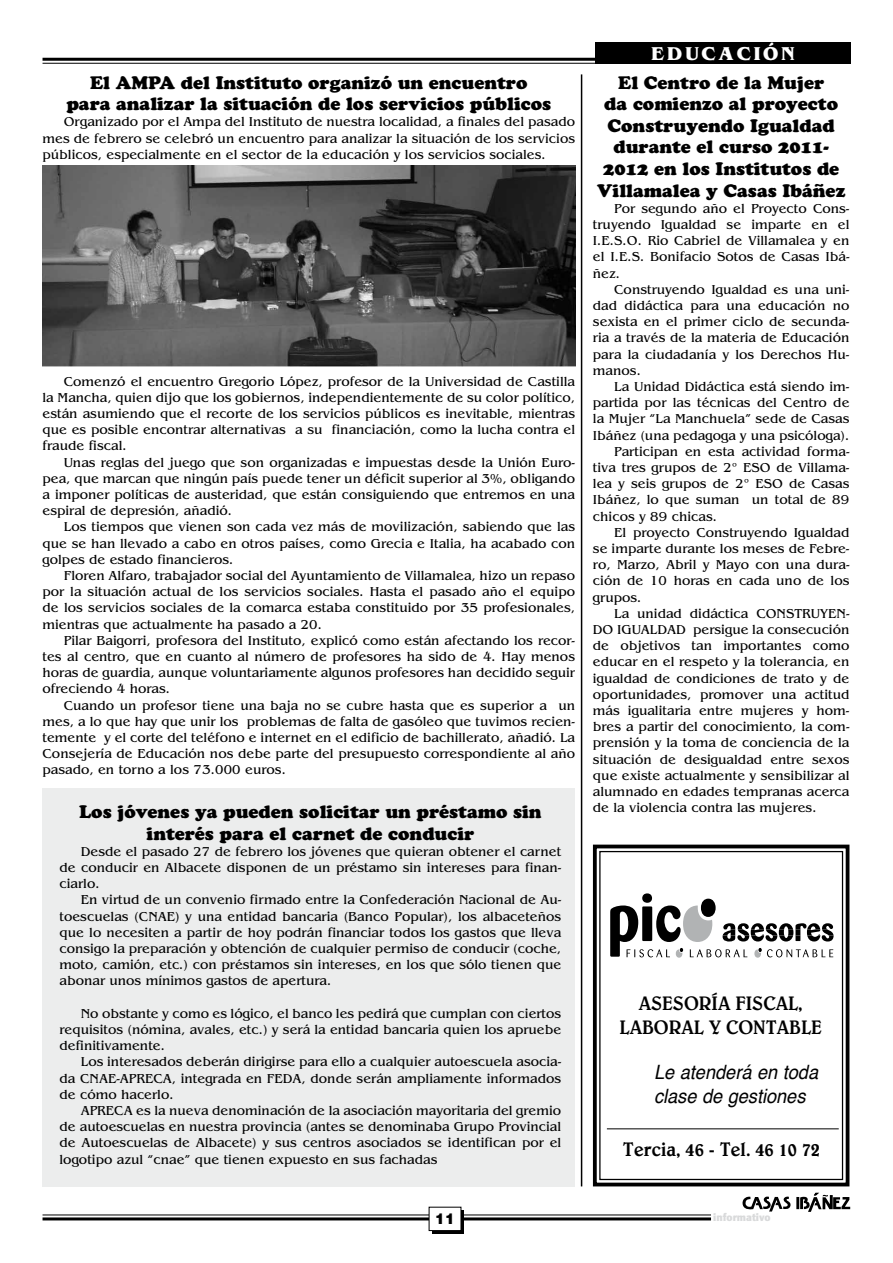
<style>
.page{position:relative;width:893px;height:1263px;background:#fff}
.page>*{position:absolute;margin:0;border:0;box-sizing:border-box;transform-origin:0 0}
.t1{font:500 19.8px/23.7px "Belwe";color:#000;text-align:center;scale:.92 1}
.t2{font:italic 19.8px/23.7px "Helvetica";color:#000;scale:.92 1}
.t3{font:700 19.5px "Benguiat";color:#fff}
.t4{font:900 18px/21.6px "Cooper";color:#000;text-align:center}
.t5{font:900 15px "Helvetica";color:#000}
.t6{font:13.5px/16.2px "Benguiat";color:#000;text-align:justify}
.t7{font:700 10.2px "Formata";color:#d9dadb}
</style>
<div class="page">
<div style="left:43px;top:788px;width:531px;height:398px;background:#eceded"></div>
<hr style="left:43px;top:1214px;width:668px;height:1px;background:#000">
<hr style="left:43px;top:1217px;width:668px;height:3px;background:#000">
<hr style="left:43px;top:58px;width:553px;height:3px;background:#000">
<hr style="left:43px;top:63px;width:553px;height:1px;background:#000">
<div style="left:595px;top:43px;width:255px;height:21px;background:#000"></div>
<div style="left:432px;top:1211px;width:32px;height:23px;background:#000"></div>
<div style="left:429px;top:1207px;width:32px;height:23px;background:#fff"></div>
<div style="left:429px;top:1207px;width:32px;height:24px;border:1px solid #000"></div>
<svg style="left:742px;top:1193px;width:108px;height:19px"></svg>
<img style="left:43px;top:166px;width:532px;height:201px">
<svg style="left:592px;top:844px;width:258px;height:343px"></svg>
<div style="left:599px;top:851px;width:244px;height:329px;border:1px solid #000"></div>
<hr style="left:607px;top:1128px;width:232px;height:1px;background:#000">
<svg style="left:610px;top:893px;width:223px;height:65px"></svg>
<hr style="left:581px;top:74px;width:1px;height:1112px;background:#000">
<h3 class="t4" style="left:66px;top:71px;width:486px">El AMPA del Instituto organizó un encuentro para analizar la situación de los servicios públicos</h3>
<p class="t6" style="left:43px;top:114px;width:534px;text-indent:21px">Organizado por el Ampa del Instituto de nuestra localidad, a finales del pasado mes de febrero se celebró un encuentro para analizar la situación de los servicios públicos, especialmente en el sector de la educación y los servicios sociales.</p>
<p class="t6" style="left:43px;top:373px;width:534px;text-indent:21px">Comenzó el encuentro Gregorio López, profesor de la Universidad de Castilla la Mancha, quien dijo que los gobiernos, independientemente de su color político, están asumiendo que el recorte de los servicios públicos es inevitable, mientras que es posible encontrar alternativas a su financiación, como la lucha contra el fraude fiscal.</p>
<p class="t6" style="left:43px;top:454px;width:534px;text-indent:21px">Unas reglas del juego que son organizadas e impuestas desde la Unión Euro&shy;pea, que marcan que ningún país puede tener un déficit superior al 3%, obligando a imponer políticas de austeridad, que están consiguiendo que entremos en una espiral de depresión, añadió.</p>
<p class="t6" style="left:43px;top:519px;width:534px;text-indent:21px">Los tiempos que vienen son cada vez más de movilización, sabiendo que las que se han llevado a cabo en otros países, como Grecia e Italia, ha acabado con golpes de estado financieros.</p>
<p class="t6" style="left:43px;top:568px;width:534px;text-indent:21px">Floren Alfaro, trabajador social del Ayuntamiento de Villamalea, hizo un repaso por la situación actual de los servicios sociales. Hasta el pasado año el equipo de los servicios sociales de la comarca estaba constituido por 35 profesionales, mientras que actualmente ha pasado a 20.</p>
<p class="t6" style="left:43px;top:633px;width:534px;text-indent:21px">Pilar Baigorri, profesora del Instituto, explicó como están afectando los recor&shy;tes al centro, que en cuanto al número de profesores ha sido de 4. Hay menos horas de guardia, aunque voluntariamente algunos profesores han decidido seguir ofreciendo 4 horas.</p>
<p class="t6" style="left:43px;top:697px;width:534px;text-indent:21px">Cuando un profesor tiene una baja no se cubre hasta que es superior a un mes, a lo que hay que unir los problemas de falta de gasóleo que tuvimos recien&shy;temente y el corte del teléfono e internet en el edificio de bachillerato, añadió. La Consejería de Educación nos debe parte del presupuesto correspondiente al año pasado, en torno a los 73.000 euros.</p>
<h3 class="t4" style="left:79px;top:800px;width:464px">Los jóvenes ya pueden solicitar un préstamo sin interés para el carnet de conducir</h3>
<p class="t6" style="left:60px;top:843px;width:503px;text-indent:21px">Desde el pasado 27 de febrero los jóvenes que quieran obtener el carnet de conducir en Albacete disponen de un préstamo sin intereses para finan&shy;ciarlo.</p>
<p class="t6" style="left:60px;top:892px;width:503px;text-indent:21px">En virtud de un convenio firmado entre la Confederación Nacional de Au&shy;toescuelas (CNAE) y una entidad bancaria (Banco Popular), los albaceteños que lo necesiten a partir de hoy podrán financiar todos los gastos que lleva consigo la preparación y obtención de cualquier permiso de conducir (coche, moto, camión, etc.) con préstamos sin intereses, en los que sólo tienen que abonar unos mínimos gastos de apertura.</p>
<p class="t6" style="left:60px;top:1005px;width:503px;text-indent:21px">No obstante y como es lógico, el banco les pedirá que cumplan con ciertos requisitos (nómina, avales, etc.) y será la entidad bancaria quien los apruebe definitivamente.</p>
<p class="t6" style="left:60px;top:1054px;width:503px;text-indent:21px">Los interesados deberán dirigirse para ello a cualquier autoescuela asocia&shy;da CNAE-APRECA, integrada en FEDA, donde serán ampliamente informados de cómo hacerlo.</p>
<p class="t6" style="left:60px;top:1103px;width:503px;text-indent:21px">APRECA es la nueva denominación de la asociación mayoritaria del gremio de autoescuelas en nuestra provincia (antes se denominaba Grupo Provincial de Autoescuelas de Albacete) y sus centros asociados se identifican por el logotipo azul “cnae” que tienen expuesto en sus fachadas</p>
<h2 class="t3" style="left:651px;top:43px;width:17px">EDUCACIÓN</h2>
<h3 class="t4" style="left:597px;top:71px;width:250px">El Centro de la Mujer<br>da comienzo al proyecto<br>Construyendo Igualdad durante el curso 2011-<br>2012 en los Institutos de<br>Villamalea y Casas Ibáñez</h3>
<p class="t6" style="left:593px;top:201px;width:258px;text-indent:21px">Por segundo año el Proyecto Cons&shy;truyendo Igualdad se imparte en el I.E.S.O. Rio Cabriel de Villamalea y en el I.E.S. Bonifacio Sotos de Casas Ibá&shy;ñez.</p>
<p class="t6" style="left:593px;top:282px;width:258px;text-indent:21px">Construyendo Igualdad es una uni&shy;dad didáctica para una educación no sexista en el primer ciclo de secunda&shy;ria a través de la materia de Educación para la ciudadanía y los Derechos Hu&shy;manos.</p>
<p class="t6" style="left:614px;top:379px;width:237px">La Unidad Didáctica está siendo im-</p>
<p class="t6" style="left:593px;top:395px;width:258px">partida por las técnicas del Centro de</p>
<p class="t6" style="left:593px;top:411px;width:258px">la Mujer “La Manchuela” sede de Casas</p>
<p class="t6" style="left:593px;top:427px;width:258px">Ibáñez (una pedagoga y una psicóloga).</p>
<p class="t6" style="left:614px;top:444px;width:237px">Participan en esta actividad forma-</p>
<p class="t6" style="left:593px;top:460px;width:258px">tiva tres grupos de 2º ESO de Villama-</p>
<p class="t6" style="left:593px;top:476px;width:258px">lea y seis grupos de 2º ESO de Casas</p>
<p class="t6" style="left:593px;top:492px;width:258px">Ibáñez, lo que suman un total de 89</p>
<p class="t6" style="left:593px;top:508px;width:126px">chicos y 89 chicas.</p>
<p class="t6" style="left:614px;top:525px;width:237px">El proyecto Construyendo Igualdad</p>
<p class="t6" style="left:593px;top:541px;width:258px">se imparte durante los meses de Febre-</p>
<p class="t6" style="left:593px;top:557px;width:258px">ro, Marzo, Abril y Mayo con una dura-</p>
<p class="t6" style="left:593px;top:573px;width:258px">ción de 10 horas en cada uno de los</p>
<p class="t6" style="left:593px;top:589px;width:50px">grupos.</p>
<p class="t6" style="left:614px;top:606px;width:237px">La unidad didáctica CONSTRUYEN-</p>
<p class="t6" style="left:593px;top:622px;width:258px">DO IGUALDAD persigue la consecución</p>
<p class="t6" style="left:593px;top:638px;width:258px">de objetivos tan importantes como</p>
<p class="t6" style="left:593px;top:654px;width:258px">educar en el respeto y la tolerancia, en</p>
<p class="t6" style="left:593px;top:670px;width:258px">igualdad de condiciones de trato y de</p>
<p class="t6" style="left:593px;top:687px;width:258px">oportunidades, promover una actitud</p>
<p class="t6" style="left:593px;top:703px;width:258px">más igualitaria entre mujeres y hom-</p>
<p class="t6" style="left:593px;top:719px;width:258px">bres a partir del conocimiento, la com-</p>
<p class="t6" style="left:593px;top:735px;width:258px">prensión y la toma de conciencia de la</p>
<p class="t6" style="left:593px;top:751px;width:258px">situación de desigualdad entre sexos</p>
<p class="t6" style="left:593px;top:768px;width:258px">que existe actualmente y sensibilizar al</p>
<p class="t6" style="left:593px;top:784px;width:258px">alumnado en edades tempranas acerca</p>
<p class="t6" style="left:593px;top:800px;width:225px">de la violencia contra las mujeres.</p>
<h1 class="t1" style="left:620px;top:992px;width:221px">ASESORÍA FISCAL,<br>LABORAL Y CONTABLE</h1>
<h1 class="t2" style="left:654px;top:1061px;width:180px">Le atenderá en toda clase de gestiones</h1>
<h1 class="t1" style="left:623px;top:1138px;width:216px">Tercia, 46 - Tel. 46 10 72</h1>
<p class="t5" style="left:435px;top:1209px;width:22px">11</p>
<p class="t7" style="left:713px;top:1210px;width:59px">informativo</p>
</div>
